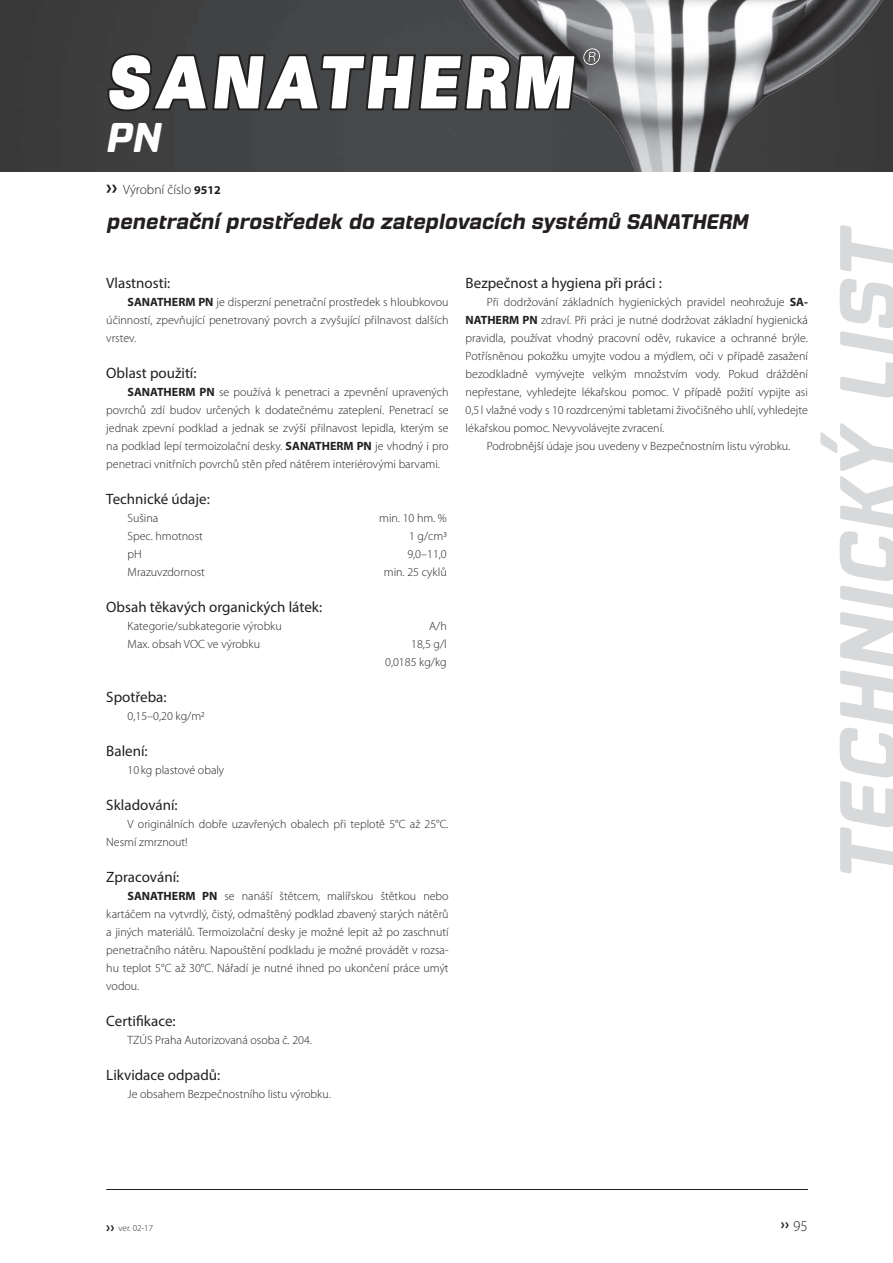
<style>
.page{position:relative;width:893px;height:1263px;background:#fff}
.page>*{position:absolute;margin:0;border:0;box-sizing:border-box;transform-origin:0 0}
.t1{font:italic 700 81px "Fromthe Stars Rg";color:#d8d9db}
.t2{font:italic 700 41.55px "Fromthe Stars Rg";color:#fff}
.t3{font:italic 700 21px "Fromthe Stars Rg";color:#231f20}
.nadpis{font:15px "Myriad Pro";color:#231f20}
.t4{font:700 15px "Myriad Pro";color:#231f20}
.text{font:300 13.5px "Myriad Pro";color:#231f20}
.text-2{font:300 12px/18px "Myriad Pro";color:#231f20;text-align:justify}
.t5{font:300 9px "Myriad Pro";color:#231f20}
.s1{font-weight:700;font-size:21px}
.s2{font-weight:700;font-size:12px}
.s3{font-weight:700}
.s4{font-weight:700;font-size:15px}
.s5{font-weight:300}
</style>
<div class="page">
<img style="left:0;top:0;width:414px;height:171px">
<hr style="left:106px;top:1189px;width:702px;height:1px;background:#231f20">
<img style="left:414px;top:0;width:479px;height:171px">
<svg style="left:107px;top:53px;width:469px;height:58px"></svg>
<svg style="left:583px;top:48px;width:17px;height:17px"></svg>
<p class="t2" style="left:105px;top:113px;width:56px">PN</p>
<p class="text" style="left:106px;top:181px;width:116px"><span class="s1">››</span> Výrobní číslo <span class="s2">9512</span></p>
<p class="t3" style="left:106px;top:209px;width:643px">penetrační prostředek do zateplovacích systémů SANATHERM</p>
<p class="nadpis" style="left:106px;top:274px;width:66px">Vlastnosti:</p>
<p class="text-2" style="left:106px;top:293px;width:344px;text-indent:21px"><span class="s3">SANATHERM PN</span> je disperzní penetrační prostředek s hloubkovou účinností, zpevňující penetrovaný povrch a zvyšující přilnavost dalších vrstev.</p>
<p class="nadpis" style="left:106px;top:364px;width:92px">Oblast použití:</p>
<p class="text-2" style="left:106px;top:383px;width:344px;text-indent:21px"><span class="s3">SANATHERM PN</span> se používá k penetraci a zpevnění upravených povrchů zdí budov určených k dodatečnému zateplení. Penetrací se jednak zpevní podklad a jednak se zvýší přilnavost lepidla, kterým se na podklad lepí termoizolační desky. <span class="s3">SANATHERM PN</span> je vhodný i pro penetraci vnitřních povrchů stěn před nátěrem interiérovými barvami.</p>
<p class="nadpis" style="left:106px;top:490px;width:105px">Technické údaje:</p>
<p class="text-2" style="left:128px;top:509px;width:32px">Sušina</p>
<p class="text-2" style="left:379px;top:509px;width:69px">min. 10 hm. %</p>
<p class="text-2" style="left:128px;top:527px;width:77px">Spec. hmotnost</p>
<p class="text-2" style="left:409px;top:527px;width:39px">1 g/cm3</p>
<p class="text-2" style="left:128px;top:545px;width:16px">pH</p>
<p class="text-2" style="left:407px;top:545px;width:41px">9,0–11,0</p>
<p class="text-2" style="left:128px;top:563px;width:79px">Mrazuvzdornost</p>
<p class="text-2" style="left:384px;top:563px;width:64px">min. 25 cyklů</p>
<p class="nadpis" style="left:106px;top:598px;width:217px">Obsah těkavých organických látek:</p>
<p class="text-2" style="left:128px;top:617px;width:156px">Kategorie/subkategorie výrobku</p>
<p class="text-2" style="left:429px;top:617px;width:19px">A/h</p>
<p class="text-2" style="left:128px;top:635px;width:134px">Max. obsah VOC ve výrobku</p>
<p class="text-2" style="left:411px;top:635px;width:37px">18,5 g/l</p>
<p class="text-2" style="left:385px;top:653px;width:63px">0,0185 kg/kg</p>
<p class="nadpis" style="left:106px;top:688px;width:62px">Spotřeba:</p>
<p class="text-2" style="left:128px;top:707px;width:79px">0,15–0,20 kg/m2</p>
<p class="nadpis" style="left:106px;top:742px;width:43px">Balení:</p>
<p class="text-2" style="left:128px;top:761px;width:98px">10 kg plastové obaly</p>
<p class="nadpis" style="left:106px;top:796px;width:73px">Skladování:</p>
<p class="text-2" style="left:106px;top:815px;width:344px;text-indent:21px">V originálních dobře uzavřených obalech při teplotě 5°C až 25°C.<br>Nesmí zmrznout!</p>
<p class="nadpis" style="left:106px;top:868px;width:74px">Zpracování:</p>
<p class="text-2" style="left:106px;top:887px;width:344px;text-indent:21px"><span class="s3">SANATHERM PN</span> se nanáší štětcem, malířskou štětkou nebo kartáčem na vytvrdlý, čistý, odmaštěný podklad zbavený starých nátěrů a jiných materiálů. Termoizolační desky je možné lepit až po zaschnutí penetračního nátěru. Napouštění podkladu je možné provádět v rozsa&shy;hu teplot 5°C až 30°C. Nářadí je nutné ihned po ukončení práce umýt vodou.</p>
<p class="nadpis" style="left:106px;top:1012px;width:71px">Certifikace:</p>
<p class="text-2" style="left:128px;top:1031px;width:186px">TZÚS Praha Autorizovaná osoba č. 204.</p>
<p class="nadpis" style="left:106px;top:1066px;width:115px">Likvidace odpadů:</p>
<p class="text-2" style="left:128px;top:1085px;width:205px">Je obsahem Bezpečnostního listu výrobku.</p>
<p class="nadpis" style="left:466px;top:274px;width:198px">Bezpečnost a hygiena při práci :</p>
<p class="text-2" style="left:466px;top:293px;width:344px;text-indent:21px">Při dodržování základních hygienických pravidel neohrožuje <span class="s3">SA-NATHERM PN</span> zdraví. Při práci je nutné dodržovat základní hygienická pravidla, používat vhodný pracovní oděv, rukavice a ochranné brýle.<br>Potřísněnou pokožku umyjte vodou a mýdlem, oči v případě zasažení bezodkladně vymývejte velkým množstvím vody. Pokud dráždění nepřestane, vyhledejte lékařskou pomoc. V případě požití vypijte asi 0,5 l vlažné vody s 10 rozdrcenými tabletami živočišného uhlí, vyhledejte lékařskou pomoc. Nevyvolávejte zvracení.</p>
<p class="text-2" style="left:487px;top:437px;width:305px">Podrobnější údaje jsou uvedeny v Bezpečnostním listu výrobku.</p>
<h1 class="t1" style="left:820px;top:883px;width:659px;rotate:-90deg">TECHNICKÝ LIST</h1>
<p class="t5" style="left:106px;top:1222px;width:48px"><span class="s4">››</span> ver. 02-17</p>
<p class="t4" style="left:781px;top:1214px;width:28px">›› <span class="s5">95</span></p>
</div>
